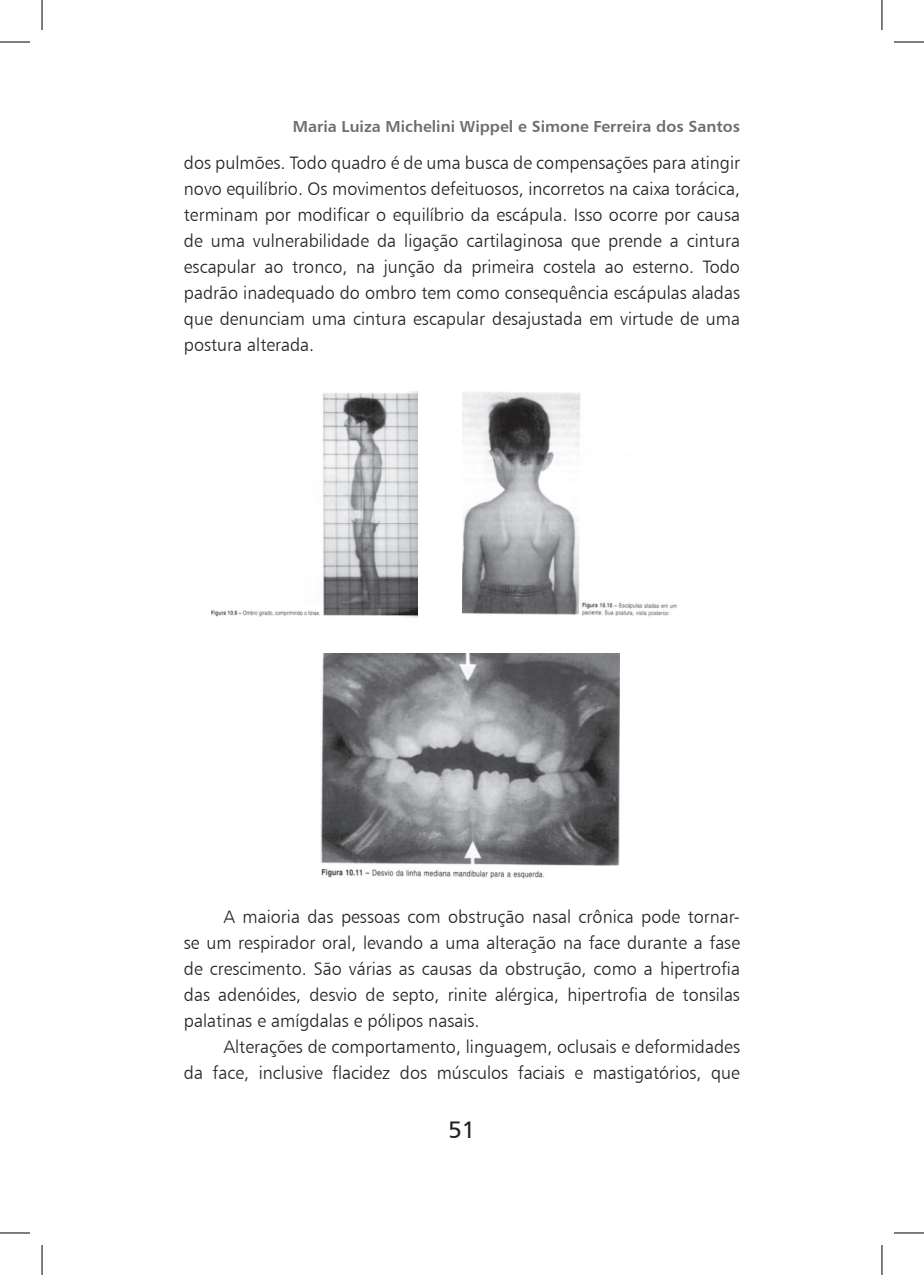
<style>
.page{position:relative;width:924px;height:1275px;background:#fff}
.page>*{position:absolute;margin:0;border:0;box-sizing:border-box;transform-origin:0 0}
.t1{font:24px "Humanist 777 BT Roman B";color:#231f20}
.t2{font:18px/26px "Humanist 777 BT Light B";color:#231f20;text-align:justify}
.t3{font:16px "Humanist 777 BT Bold B";color:#6c6d70}
</style>
<div class="page">
<img style="left:212px;top:391px;width:205px;height:226px">
<img style="left:462px;top:392px;width:215px;height:225px">
<img style="left:320px;top:653px;width:299px;height:226px">
<hr style="left:0;top:42px;width:30px;height:1px;background:#000">
<hr style="left:893px;top:42px;width:30px;height:1px;background:#000">
<hr style="left:0;top:1232px;width:30px;height:1px;background:#000">
<hr style="left:893px;top:1232px;width:30px;height:1px;background:#000">
<hr style="left:42px;top:0;width:1px;height:30px;background:#000">
<hr style="left:42px;top:1245px;width:1px;height:30px;background:#000">
<hr style="left:881px;top:0;width:1px;height:30px;background:#000">
<hr style="left:881px;top:1245px;width:1px;height:30px;background:#000">
<p class="t3" style="left:293px;top:116px;width:448px">Maria Luiza Michelini Wippel e Simone Ferreira dos Santos</p>
<p class="t2" style="left:184px;top:150px;width:557px">dos pulmões. Todo quadro é de uma busca de compensações para atingir novo equilíbrio. Os movimentos defeituosos, incorretos na caixa torácica, terminam por modificar o equilíbrio da escápula. Isso ocorre por causa de uma vulnerabilidade da ligação cartilaginosa que prende a cintura escapular ao tronco, na junção da primeira costela ao esterno. Todo padrão inadequado do ombro tem como consequência escápulas aladas que denunciam uma cintura escapular desajustada em virtude de uma postura alterada.</p>
<p class="t2" style="left:184px;top:903px;width:557px;text-indent:40px">A maioria das pessoas com obstrução nasal crônica pode tornar&shy;se um respirador oral, levando a uma alteração na face durante a fase de crescimento. São várias as causas da obstrução, como a hipertrofia das adenóides, desvio de septo, rinite alérgica, hipertrofia de tonsilas palatinas e amígdalas e pólipos nasais.</p>
<p class="t2" style="left:184px;top:1033px;width:557px;text-align:right">Alterações de comportamento, linguagem, oclusais e deformidades<br>da face, inclusive flacidez dos músculos faciais e mastigatórios, que</p>
<h1 class="t1" style="left:448px;top:1114px;width:29px">51</h1>
</div>
